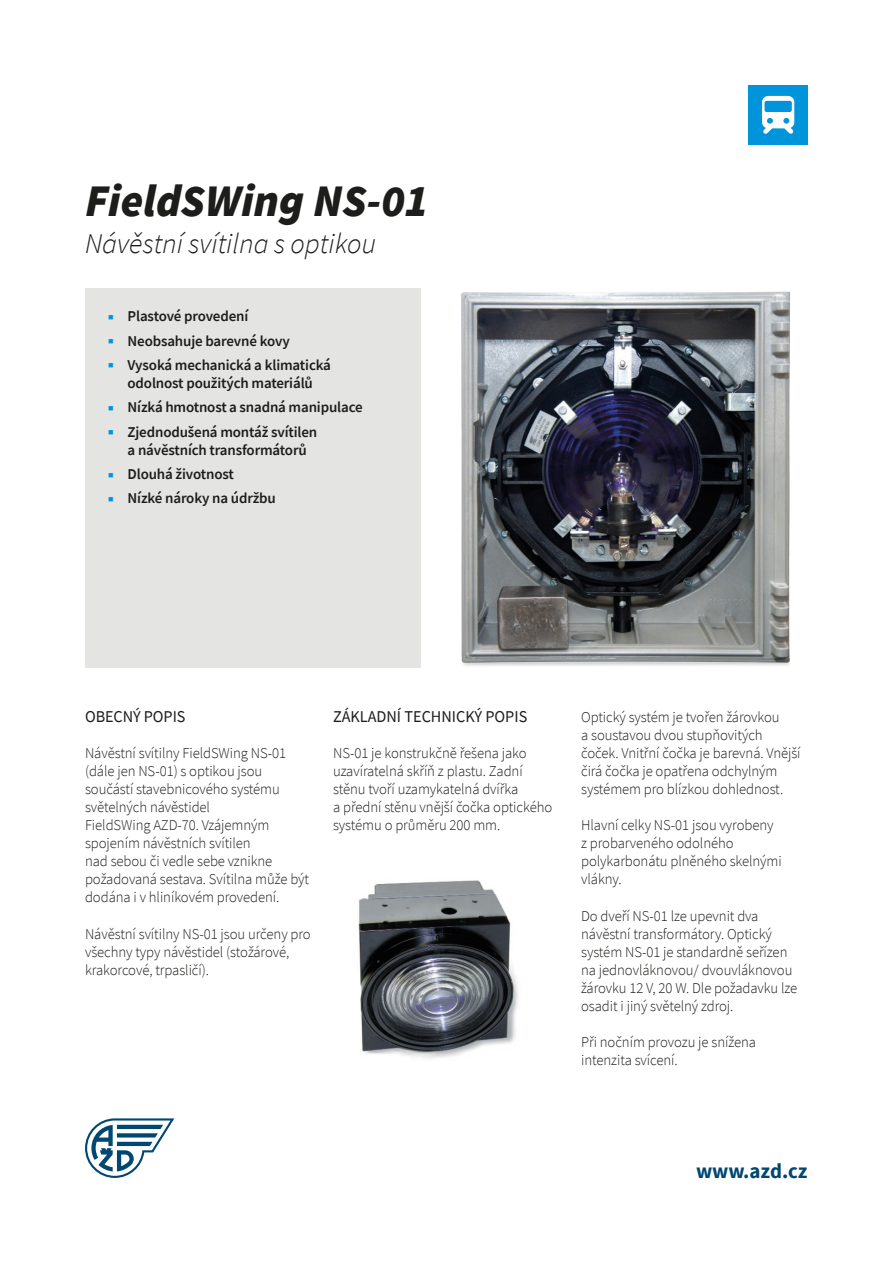
<style>
.page{position:relative;width:893px;height:1263px;background:#fff}
.page>*{position:absolute;margin:0;border:0;box-sizing:border-box;transform-origin:0 0}
.t1{font:italic 900 45px "Source Sans Pro";color:#1d1d1b}
.t2{font:italic 300 28.5px "Source Sans Pro";color:#1d1d1b}
.t3{font:700 21px "Source Sans Pro";color:#004872}
.text{font:16.5px "Source Sans Pro";color:#1d1d1b}
.mezititulek{font:16.5px "Source Sans Pro";letter-spacing:-.005em;color:#1d1d1b}
.text-2{font:300 15px/18px "Source Sans Pro";letter-spacing:-.005em;color:#1d1d1b}
.t4{font:600 15px/18px "Source Sans Pro";letter-spacing:-.01em;color:#1d1d1b}
</style>
<div class="page">
<div style="left:748px;top:85px;width:60px;height:60px;background:#0095db"></div>
<svg style="left:762px;top:96px;width:32px;height:38px"></svg>
<svg style="left:85px;top:1118px;width:89px;height:60px"></svg>
<div style="left:85px;top:289px;width:336px;height:379px;background:#e4e4e3"></div>
<img style="left:358px;top:880px;width:160px;height:179px">
<img style="left:461px;top:291px;width:329px;height:375px">
<p class="t1" style="left:85px;top:170px;width:345px">FieldSWing NS-01</p>
<p class="t2" style="left:85px;top:226px;width:293px">Návěstní svítilna s optikou</p>
<p class="t4" style="left:128px;top:307px;width:122px">Plastové provedení</p>
<p class="t4" style="left:128px;top:331px;width:164px">Neobsahuje barevné kovy</p>
<p class="t4" style="left:128px;top:356px;width:205px">Vysoká mechanická a klimatická odolnost použitých materiálů</p>
<p class="t4" style="left:128px;top:398px;width:237px">Nízká hmotnost a snadná manipulace</p>
<p class="t4" style="left:128px;top:423px;width:191px">Zjednodušená montáž svítilen a návěstních transformátorů</p>
<p class="t4" style="left:128px;top:465px;width:108px">Dlouhá životnost</p>
<p class="t4" style="left:128px;top:489px;width:150px">Nízké nároky na údržbu</p>
<p class="mezititulek" style="left:85px;top:706px;width:102px">OBECNÝ POPIS</p>
<p class="text-2" style="left:85px;top:744px;width:226px">Návěstní svítilny FieldSWing NS-01 (dále jen NS-01) s optikou jsou součástí stavebnicového systému světelných návěstidel<br>FieldSWing AZD-70. Vzájemným spojením návěstních svítilen<br>nad sebou či vedle sebe vznikne požadovaná sestava. Svítilna může být dodána i v hliníkovém provedení.</p>
<p class="text-2" style="left:85px;top:924px;width:227px">Návěstní svítilny NS-01 jsou určeny pro všechny typy návěstidel (stožárové, krakorcové, trpasličí).</p>
<p class="text" style="left:333px;top:706px;width:196px">ZÁKLADNÍ TECHNICKÝ POPIS</p>
<p class="text-2" style="left:333px;top:744px;width:221px">NS-01 je konstrukčně řešena jako uzavíratelná skříň z plastu. Zadní stěnu tvoří uzamykatelná dvířka<br>a přední stěnu vnější čočka optického systému o průměru 200 mm.</p>
<p class="text-2" style="left:581px;top:708px;width:221px">Optický systém je tvořen žárovkou<br>a soustavou dvou stupňovitých čoček. Vnitřní čočka je barevná. Vnější čirá čočka je opatřena odchylným systémem pro blízkou dohlednost.</p>
<p class="text-2" style="left:581px;top:816px;width:202px">Hlavní celky NS-01 jsou vyrobeny z probarveného odolného polykarbonátu plněného skelnými vlákny.</p>
<p class="text-2" style="left:581px;top:906px;width:218px">Do dveří NS-01 lze upevnit dva návěstní transformátory. Optický systém NS-01 je standardně seřízen na jednovláknovou/ dvouvláknovou žárovku 12 V, 20 W. Dle požadavku lze osadit i jiný světelný zdroj.</p>
<p class="text-2" style="left:581px;top:1033px;width:176px">Při nočním provozu je snížena intenzita svícení.</p>
<h3 class="t3" style="left:696px;top:1157px;width:113px">www.azd.cz</h3>
</div>
